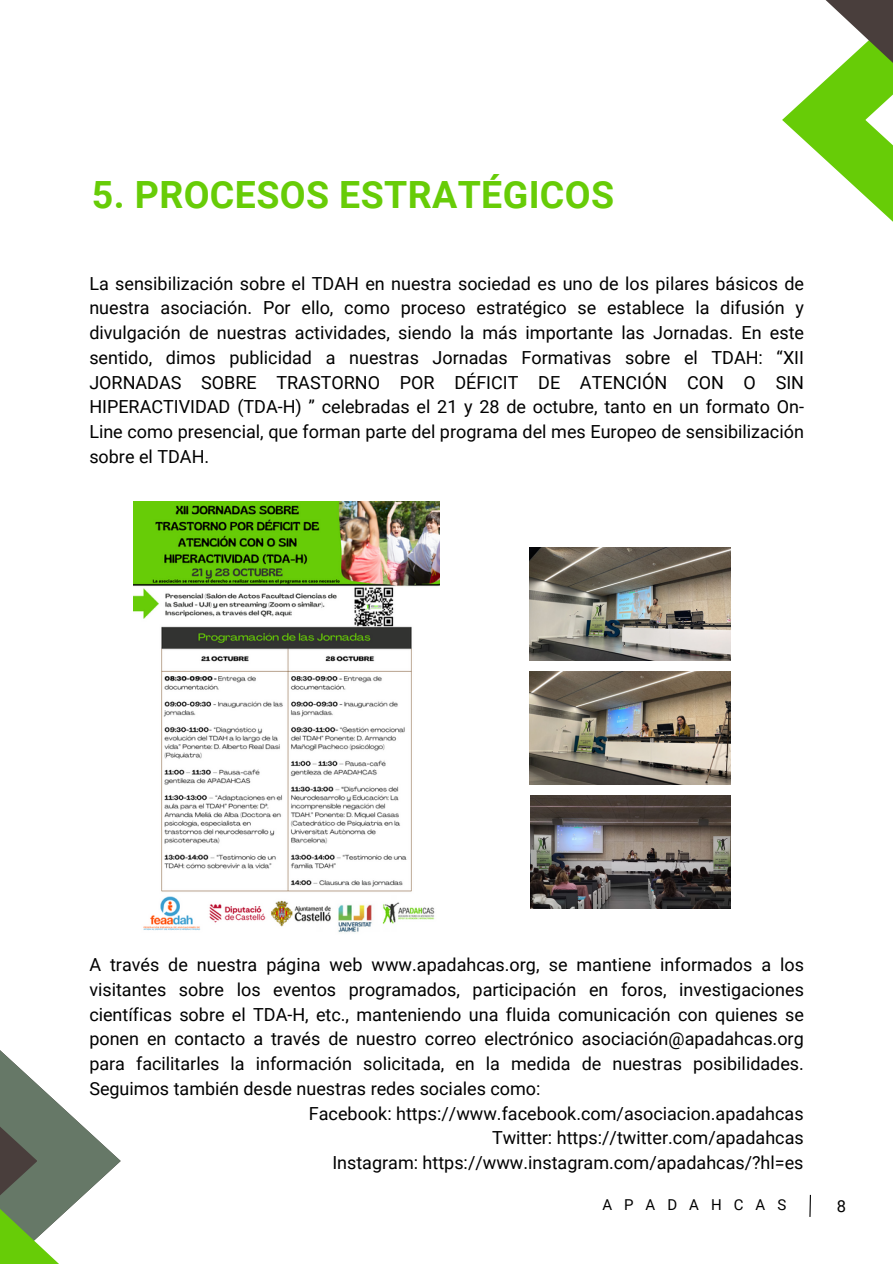
<style>
.page{position:relative;width:893px;height:1264px;background:#fff}
.page>*{position:absolute;margin:0;border:0;box-sizing:border-box;transform-origin:0 0}
.t1{font:700 37.5px "Roboto";letter-spacing:.01em;color:#67cc07}
.t2{font:18px/24.8px "Roboto";color:#000;text-align:justify}
.t3{font:16.5px "Roboto";color:#000}
.t4{font:15px "Roboto";letter-spacing:.8em;color:#000}
</style>
<div class="page">
<svg style="left:0;top:1050px;width:121px;height:213px"></svg>
<svg style="left:782px;top:0;width:110px;height:221px"></svg>
<svg style="left:809px;top:1194px;width:2px;height:23px"></svg>
<img style="left:133px;top:501px;width:306px;height:432px">
<img style="left:530px;top:547px;width:200px;height:113px">
<img style="left:530px;top:671px;width:200px;height:113px">
<img style="left:530px;top:796px;width:200px;height:112px">
<p class="t1" style="left:92px;top:173px;width:524px">5. PROCESOS ESTRATÉGICOS</p>
<p class="t2" style="left:89px;top:271px;width:716px">La sensibilización sobre el TDAH en nuestra sociedad es uno de los pilares básicos de nuestra asociación. Por ello, como proceso estratégico se establece la difusión y divulgación de nuestras actividades, siendo la más importante las Jornadas. En este sentido, dimos publicidad a nuestras Jornadas Formativas sobre el TDAH: “XII JORNADAS SOBRE TRASTORNO POR DÉFICIT DE ATENCIÓN CON O SIN HIPERACTIVIDAD (TDA-H) ” celebradas el 21 y 28 de octubre, tanto en un formato On-Line como presencial, que forman parte del programa del mes Europeo de sensibilización sobre el TDAH.</p>
<p class="t2" style="left:89px;top:952px;width:716px">A través de nuestra página web www.apadahcas.org, se mantiene informados a los</p>
<p class="t2" style="left:89px;top:977px;width:716px">visitantes sobre los eventos programados, participación en foros, investigaciones</p>
<p class="t2" style="left:89px;top:1002px;width:716px">científicas sobre el TDA-H, etc., manteniendo una fluida comunicación con quienes se</p>
<p class="t2" style="left:89px;top:1026px;width:716px">ponen en contacto a través de nuestro correo electrónico asociación@apadahcas.org</p>
<p class="t2" style="left:89px;top:1051px;width:716px">para facilitarles la información solicitada, en la medida de nuestras posibilidades.</p>
<p class="t2" style="left:89px;top:1076px;width:452px">Seguimos también desde nuestras redes sociales como:</p>
<p class="t2" style="left:309px;top:1101px;width:496px">Facebook: https://www.facebook.com/asociacion.apadahcas</p>
<p class="t2" style="left:492px;top:1125px;width:313px">Twitter: https://twitter.com/apadahcas</p>
<p class="t2" style="left:332px;top:1150px;width:472px">Instagram: https://www.instagram.com/apadahcas/?hl=es</p>
<h2 class="t4" style="left:602px;top:1196px;width:185px">APADAHCAS</h2>
<p class="t3" style="left:836px;top:1196px;width:11px">8</p>
</div>
